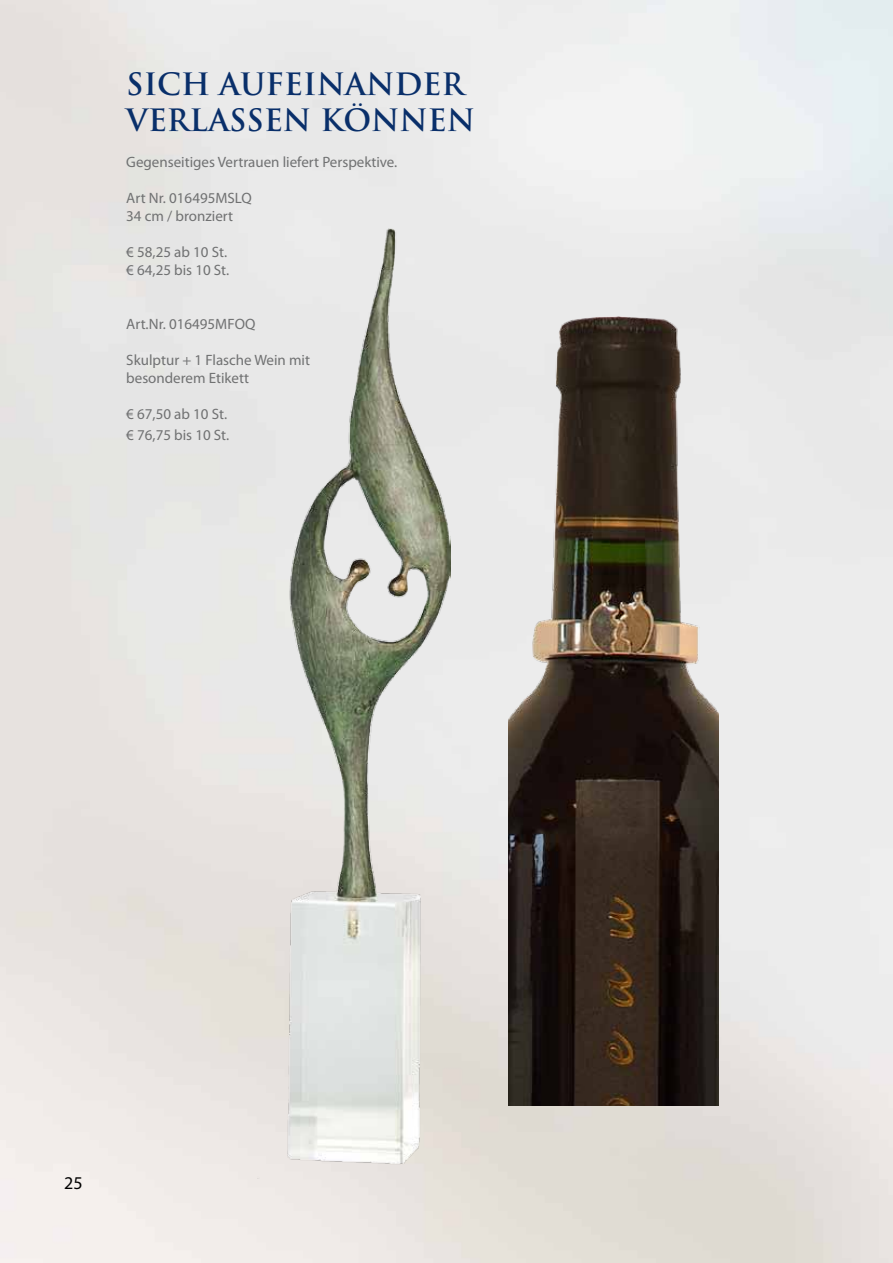
<style>
.page{position:relative;width:893px;height:1263px;background:#fff}
.page>*{position:absolute;margin:0;border:0;box-sizing:border-box;transform-origin:0 0}
.t1{font:700 30px/36px "Trajan Pro";color:#092f6a}
.t2{font:18px "Myriad Pro";color:#000}
.t3{font:15px/18px "Myriad Pro";color:#707172}
</style>
<div class="page">
<img style="left:0;top:0;width:893px;height:1263px">
<img style="left:257px;top:229px;width:194px;height:952px">
<img style="left:508px;top:316px;width:211px;height:789px">
<h1 class="t1" style="left:126px;top:66px;width:350px">SICH AUFEINANDER<br>VERLASSEN KÖNNEN</h1>
<p class="t3" style="left:126px;top:153px;width:273px">Gegenseitiges Vertrauen liefert Perspektive.</p>
<p class="t3" style="left:126px;top:189px;width:127px">Art Nr. 016495MSLQ<br>34 cm / bronziert</p>
<p class="t3" style="left:126px;top:243px;width:105px">€ 58,25 ab 10 St. € 64,25 bis 10 St.</p>
<p class="t3" style="left:126px;top:315px;width:131px">Art.Nr. 016495MFOQ</p>
<p class="t3" style="left:126px;top:351px;width:185px">Skulptur + 1 Flasche Wein mit besonderem Etikett</p>
<p class="t3" style="left:126px;top:403px;width:105px;line-height:21.6px">€ 67,50 ab 10 St. € 76,75 bis 10 St.</p>
<p class="t2" style="left:64px;top:1172px;width:20px">25</p>
</div>
